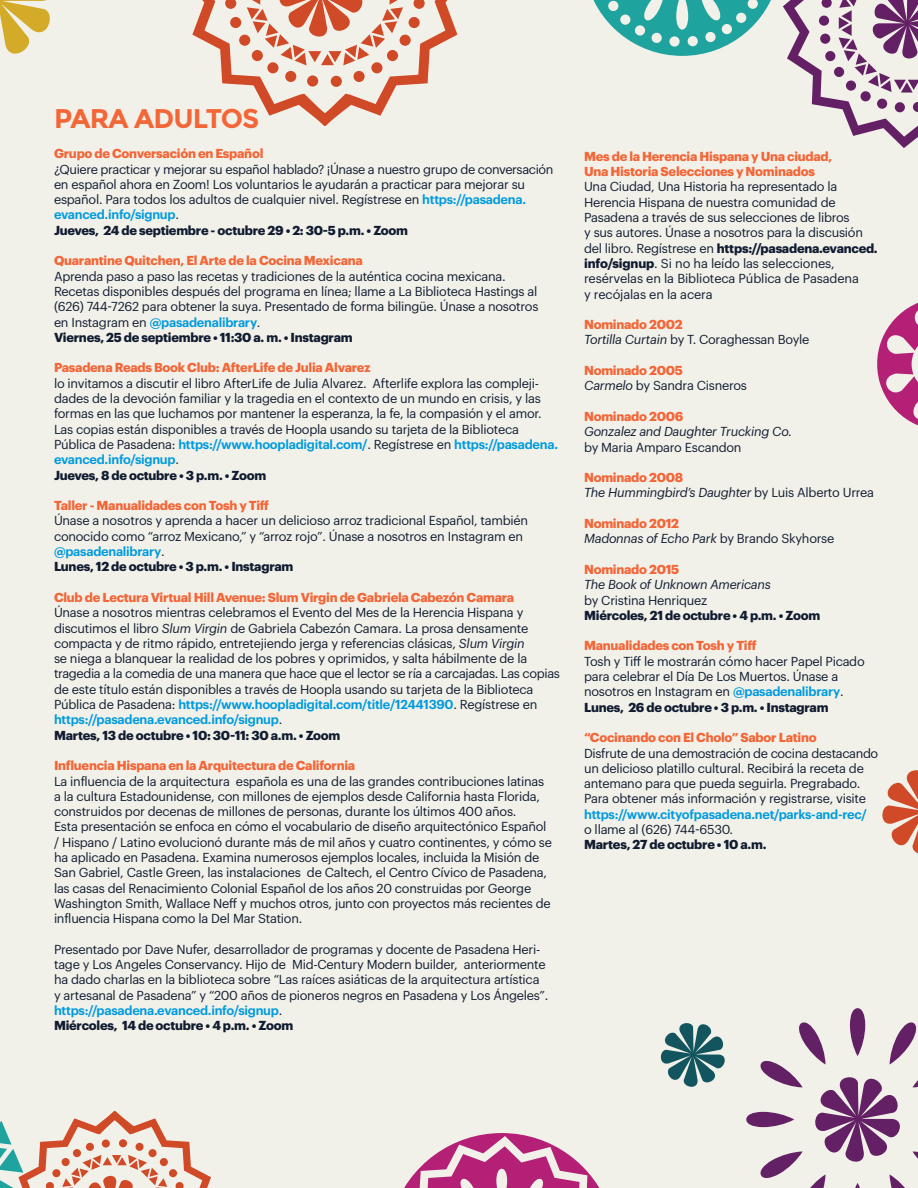
<style>
.page{position:relative;width:918px;height:1188px;background:#f2f1e9}
.page>*{position:absolute;margin:0;border:0;box-sizing:border-box;transform-origin:0 0}
.t1{font:700 27px "Montserrat";letter-spacing:-.03em;color:#f26638}
.t2{font:12.75px/15.3px "Graphik";letter-spacing:-.02em;color:#111c31}
.t3{font:700 12.75px/15.3px "Graphik";letter-spacing:-.02em;color:#f26638}
.t4{font:italic 12.75px/15.3px "Graphik";letter-spacing:-.02em;color:#111c31}
.t5{font:700 12.75px "Graphik";letter-spacing:-.02em;color:#111c31}
.t6{font:600 12.75px "Graphik";letter-spacing:-.02em;color:#009bde}
.s1{font-weight:600;color:#009bde}
.s2{font-weight:700}
.s3{font-style:italic}
.s4{font-weight:700;color:#f26638}
.s5{font-weight:700;font-style:normal;color:#f26638}
.s6{font-style:normal}
</style>
<div class="page">
<svg style="left:746px;top:1008px;width:172px;height:180px"></svg>
<svg style="left:882px;top:770px;width:36px;height:84px"></svg>
<svg style="left:593px;top:0;width:325px;height:148px"></svg>
<svg style="left:0;top:0;width:50px;height:54px"></svg>
<svg style="left:404px;top:1133px;width:196px;height:55px"></svg>
<svg style="left:192px;top:0;width:266px;height:126px"></svg>
<svg style="left:0;top:1111px;width:211px;height:77px"></svg>
<svg style="left:877px;top:303px;width:41px;height:123px"></svg>
<svg style="left:660px;top:1023px;width:65px;height:64px"></svg>
<h1 class="t1" style="left:54px;top:102px;width:207px">PARA ADULTOS</h1>
<p class="t3" style="left:54px;top:145px;width:211px">Grupo de Conversación en Español</p>
<p class="t2" style="left:54px;top:160px;width:501px">¿Quiere practicar y mejorar su español hablado? ¡Únase a nuestro grupo de conversación en español ahora en Zoom! Los voluntarios le ayudarán a practicar para mejorar su español. Para todos los adultos de cualquier nivel. Regístrese en <span class="s1">https://pasadena. evanced.info/signup</span>.<br><span class="s2">Jueves, 24 de septiembre - octubre 29 • 2: 30-5 p.m. • Zoom</span></p>
<p class="t3" style="left:54px;top:252px;width:310px">Quarantine Quitchen, El Arte de la Cocina Mexicana</p>
<p class="t2" style="left:54px;top:267px;width:486px">Aprenda paso a paso las recetas y tradiciones de la auténtica cocina mexicana.<br>Recetas disponibles después del programa en línea; llame a La Biblioteca Hastings al (626) 744-7262 para obtener la suya. Presentado de forma bilingüe. Únase a nosotros en Instagram en <span class="s1">@pasadenalibrary</span>.<br><span class="s2">Viernes, 25 de septiembre • 11:30 a. m. • Instagram</span></p>
<p class="t3" style="left:54px;top:359px;width:318px">Pasadena Reads Book Club: AfterLife de Julia Alvarez</p>
<p class="t2" style="left:54px;top:374px;width:506px">lo invitamos a discutir el libro AfterLife de Julia Alvarez. Afterlife explora las compleji&shy;dades de la devoción familiar y la tragedia en el contexto de un mundo en crisis, y las formas en las que luchamos por mantener la esperanza, la fe, la compasión y el amor.<br>Las copias están disponibles a través de Hoopla usando su tarjeta de la Biblioteca Pública de Pasadena: <span class="s1">https://www.hoopladigital.com/</span>. Regístrese en <span class="s1">https://pasadena. evanced.info/signup</span>.<br><span class="s2">Jueves, 8 de octubre • 3 p.m. • Zoom</span></p>
<p class="t3" style="left:54px;top:497px;width:217px">Taller - Manualidades con Tosh y Tiff</p>
<p class="t2" style="left:54px;top:512px;width:476px">Únase a nosotros y aprenda a hacer un delicioso arroz tradicional Español, también conocido como “arroz Mexicano,” y “arroz rojo”. Únase a nosotros en Instagram en <span class="s1">@pasadenalibrary</span>.<br><span class="s2">Lunes, 12 de octubre • 3 p.m. • Instagram</span></p>
<p class="t3" style="left:54px;top:589px;width:462px">Club de Lectura Virtual Hill Avenue: Slum Virgin de Gabriela Cabezón Camara</p>
<p class="t2" style="left:54px;top:604px;width:507px">Únase a nosotros mientras celebramos el Evento del Mes de la Herencia Hispana y discutimos el libro <span class="s3">Slum Virgin</span> de Gabriela Cabezón Camara. La prosa densamente compacta y de ritmo rápido, entretejiendo jerga y referencias clásicas, <span class="s3">Slum Virgin<br></span>se niega a blanquear la realidad de los pobres y oprimidos, y salta hábilmente de la tragedia a la comedia de una manera que hace que el lector se ría a carcajadas. Las copias de este título están disponibles a través de Hoopla usando su tarjeta de la Biblioteca Pública de Pasadena: <span class="s1">https://www.hoopladigital.com/title/12441390</span>. Regístrese en <span class="s1">https://pasadena.evanced.info/signup</span>.<br><span class="s2">Martes, 13 de octubre • 10: 30-11: 30 a.m. • Zoom</span></p>
<p class="t3" style="left:54px;top:757px;width:303px">Influencia Hispana en la Arquitectura de California</p>
<p class="t2" style="left:54px;top:772px;width:500px">La influencia de la arquitectura española es una de las grandes contribuciones latinas a la cultura Estadounidense, con millones de ejemplos desde California hasta Florida, construidos por decenas de millones de personas, durante los últimos 400 años.<br>Esta presentación se enfoca en cómo el vocabulario de diseño arquitectónico Español / Hispano / Latino evolucionó durante más de mil años y cuatro continentes, y cómo se ha aplicado en Pasadena. Examina numerosos ejemplos locales, incluida la Misión de San Gabriel, Castle Green, las instalaciones de Caltech, el Centro Cívico de Pasadena, las casas del Renacimiento Colonial Español de los años 20 construidas por George Washington Smith, Wallace Neff y muchos otros, junto con proyectos más recientes de influencia Hispana como la Del Mar Station.</p>
<p class="t2" style="left:54px;top:941px;width:496px">Presentado por Dave Nufer, desarrollador de programas y docente de Pasadena Heri&shy;tage y Los Angeles Conservancy. Hijo de Mid-Century Modern builder, anteriormente ha dado charlas en la biblioteca sobre “Las raíces asiáticas de la arquitectura artística y artesanal de Pasadena” y “200 años de pioneros negros en Pasadena y Los Ángeles”. <span class="s1">https://pasadena.evanced.info/signup</span>.<br><span class="s2">Miércoles, 14 de octubre • 4 p.m. • Zoom</span></p>
<p class="t3" style="left:584px;top:147px;width:250px">Mes de la Herencia Hispana y Una ciudad,<br>Una Historia Selecciones y Nominados</p>
<p class="t2" style="left:584px;top:178px;width:295px">Una Ciudad, Una Historia ha representado la Herencia Hispana de nuestra comunidad de Pasadena a través de sus selecciones de libros<br>y sus autores. Únase a nosotros para la discusión del libro. Regístrese en <span class="s2">https://pasadena.evanced. info/signup</span>. Si no ha leído las selecciones, resérvelas en la Biblioteca Pública de Pasadena<br>y recójalas en la acera</p>
<p class="t2" style="left:584px;top:316px;width:227px"><span class="s4">Nominado 2002<br></span><span class="s3">Tortilla Curtain</span> by T. Coraghessan Boyle</p>
<p class="t2" style="left:584px;top:362px;width:164px"><span class="s4">Nominado 2005<br></span><span class="s3">Carmelo</span> by Sandra Cisneros</p>
<p class="t3" style="left:584px;top:408px;width:101px">Nominado 2006</p>
<p class="t4" style="left:584px;top:423px;width:210px">Gonzalez and Daughter Trucking Co.</p>
<p class="t2" style="left:584px;top:438px;width:159px">by Maria Amparo Escandon</p>
<p class="t4" style="left:584px;top:469px;width:292px"><span class="s5">Nominado 2008<br></span>The Hummingbird’s Daughter <span class="s6">by Luis Alberto Urrea</span></p>
<p class="t4" style="left:584px;top:515px;width:252px"><span class="s5">Nominado 2012<br></span>Madonnas of Echo Park <span class="s6">by Brando Skyhorse</span></p>
<p class="t3" style="left:584px;top:561px;width:97px">Nominado 2015</p>
<p class="t4" style="left:584px;top:576px;width:188px">The Book of Unknown Americans</p>
<p class="t2" style="left:584px;top:591px;width:125px">by Cristina Henriquez</p>
<p class="t5" style="left:584px;top:605px;width:238px">Miércoles, 21 de octubre • 4 p.m. • Zoom</p>
<p class="t3" style="left:584px;top:637px;width:174px">Manualidades con Tosh y Tiff</p>
<p class="t2" style="left:584px;top:652px;width:282px">Tosh y Tiff le mostrarán cómo hacer Papel Picado para celebrar el Día De Los Muertos. Únase a nosotros en Instagram en <span class="s1">@pasadenalibrary</span>.<br><span class="s2">Lunes, 26 de octubre • 3 p.m. • Instagram</span></p>
<p class="t3" style="left:584px;top:729px;width:234px">“Cocinando con El Cholo” Sabor Latino</p>
<p class="t2" style="left:584px;top:744px;width:296px">Disfrute de una demostración de cocina destacando un delicioso platillo cultural. Recibirá la receta de antemano para que pueda seguirla. Pregrabado.<br>Para obtener más información y registrarse, visite</p>
<p class="t6" style="left:584px;top:804px;width:284px">https://www.cityofpasadena.net/parks-and-rec/</p>
<p class="t2" style="left:584px;top:821px;width:151px">o llame al (626) 744-6530.</p>
<p class="t5" style="left:584px;top:835px;width:184px">Martes, 27 de octubre • 10 a.m.</p>
</div>
